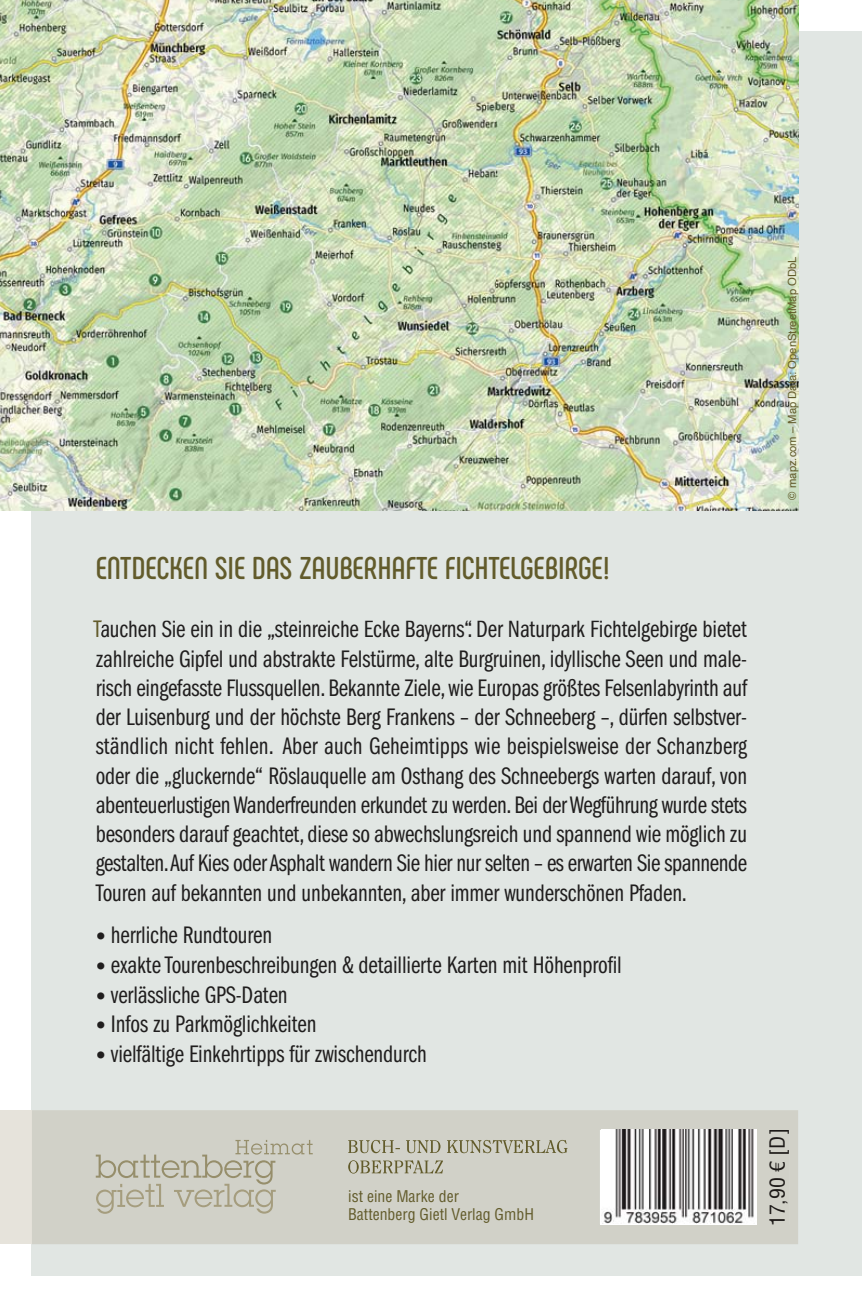
<style>
.page{position:relative;width:862px;height:1308px;background:#fff}
.page>*{position:absolute;margin:0;border:0;box-sizing:border-box;transform-origin:0 0}
.t1{font:700 31.5px "Phenomena";letter-spacing:-.005em;color:#625b2b}
.t2{font:24.75px/29.2px "ITC Franklin Gothic Std Bk Cp";letter-spacing:-.005em;color:#201e1e;text-align:justify}
.t3{font:condensed 20.47px "Helvetica LT Std";color:#1d1a18;scale:1.06 1}
.t4{font:condensed 15.75px/18px "Helvetica LT Std";color:#625b2b}
.t5{font:11.25px "Helvetica";color:#625b2b}
.s1{color:#625b2b}
.s2{font-family:"Frutiger LT Std";font-stretch:condensed;font-size:20.25px}
</style>
<div class="page">
<div style="left:32px;top:32px;width:829px;height:1244px;background:#e1e6e3"></div>
<img style="left:0;top:510px;width:32px;height:1px">
<img style="left:0;top:0;width:495px;height:510px">
<img style="left:495px;top:0;width:302px;height:510px">
<div style="left:0;top:1110px;width:32px;height:134px;background:#e6e3db"></div>
<div style="left:32px;top:1110px;width:765px;height:134px;background:#d1d1c8"></div>
<img style="left:601px;top:1129px;width:155px;height:95px">
<svg style="left:96px;top:1139px;width:216px;height:74px;background:#c8c7ba"></svg>
<div style="left:769px;top:1130px;width:19px;height:94px;background:#d1d1c8"></div>
<svg style="left:348px;top:1160px;width:95px;height:13px"></svg>
<svg style="left:348px;top:1139px;width:219px;height:14px;background:#b4b29f"></svg>
<p class="t1" style="left:96px;top:556px;width:515px">ENTDECKEN SIE DAS ZAUBERHAFTE FICHTELGEBIRGE!</p>
<p class="t2" style="left:93px;top:617px;width:654px"><span class="s1">T</span>auchen Sie ein in die „steinreiche Ecke Bayerns“. Der Naturpark Fichtelgebirge bietet zahlreiche Gipfel und abstrakte Felstürme, alte Burgruinen, idyllische Seen und male&shy;risch eingefasste Flussquellen. Bekannte Ziele, wie Europas größtes Felsenlabyrinth auf der Luisenburg und der höchste Berg Frankens – der Schneeberg –, dürfen selbstver&shy;ständlich nicht fehlen. Aber auch Geheimtipps wie beispielsweise der Schanzberg oder die „gluckernde“ Röslauquelle am Osthang des Schneebergs warten darauf, von abenteuerlustigen Wanderfreunden erkundet zu werden. Bei der Wegführung wurde stets besonders darauf geachtet, diese so abwechslungsreich und spannend wie möglich zu gestalten. Auf Kies oder Asphalt wandern Sie hier nur selten – es erwarten Sie spannende Touren auf bekannten und unbekannten, aber immer wunderschönen Pfaden.</p>
<p class="t2" style="left:96px;top:922px;width:178px"><span class="s2">•</span> herrliche Rundtouren</p>
<p class="t2" style="left:96px;top:952px;width:527px"><span class="s2">•</span> exakte Tourenbeschreibungen &amp; detaillierte Karten mit Höhenprofil</p>
<p class="t2" style="left:96px;top:982px;width:193px"><span class="s2">•</span> verlässliche GPS-Daten</p>
<p class="t2" style="left:96px;top:1011px;width:222px"><span class="s2">•</span> Infos zu Parkmöglichkeiten</p>
<p class="t2" style="left:96px;top:1041px;width:332px"><span class="s2">•</span> vielfältige Einkehrtipps für zwischendurch</p>
<p class="t5" style="left:787px;top:499px;width:244px;rotate:-90deg">© mapz.com – Map Data: OpenStreetMap ODbL</p>
<p class="t4" style="left:348px;top:1189px;width:187px">ist eine Marke der<br>Battenberg Gietl Verlag GmbH</p>
<p class="t3" style="left:769px;top:1226px;width:94px;rotate:-90deg">17,90 € [D]</p>
</div>
